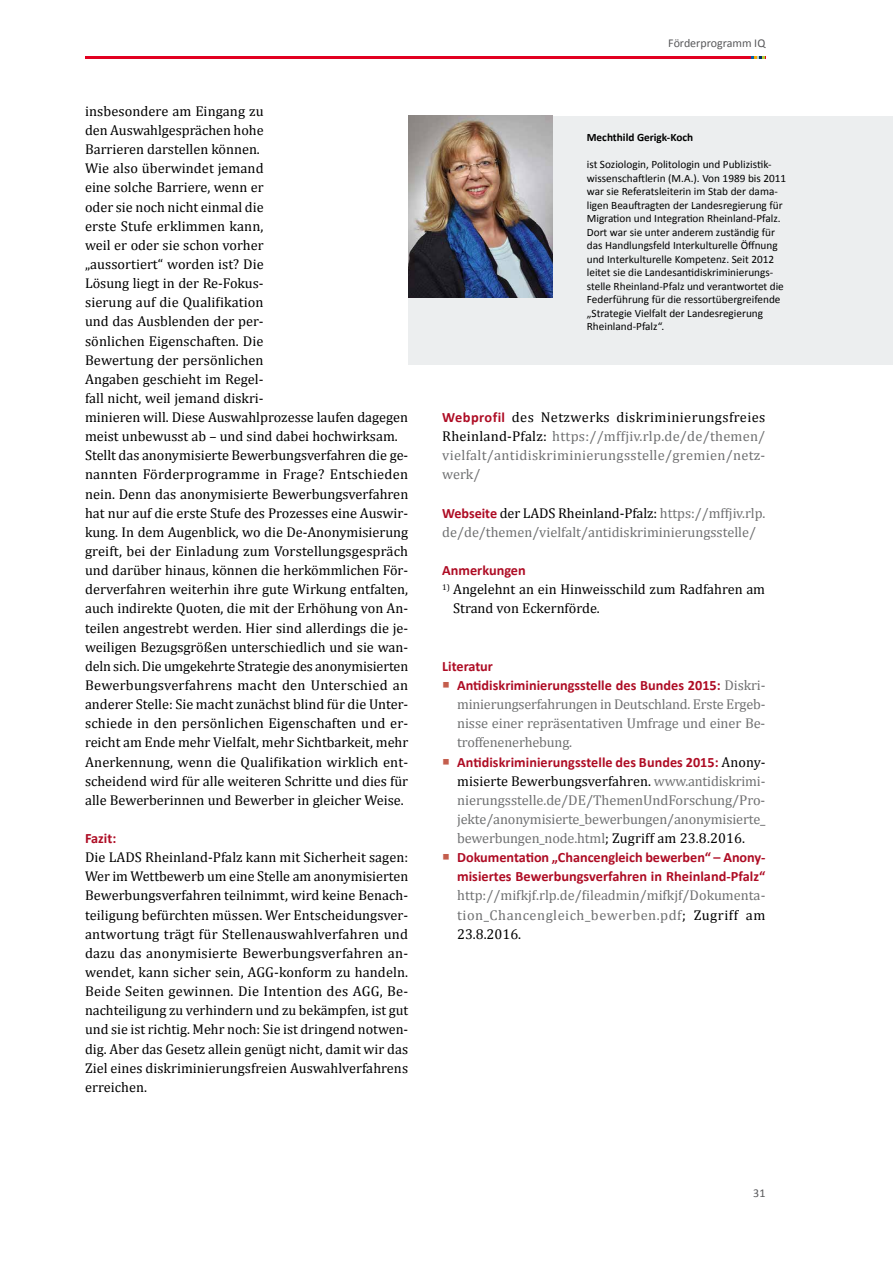
<style>
.page{position:relative;width:893px;height:1263px;background:#fff}
.page>*{position:absolute;margin:0;border:0;box-sizing:border-box;transform-origin:0 0}
.t1{font:14.25px/19.2px "Cambria";color:#000}
.t2{font:14.25px/19.2px "Cambria";color:#707172;text-align:justify}
.t3{font:700 14.25px/19.2px "Calibri";color:#ae0c24}
.t4{font:12px "Calibri";color:#58585a}
.t5{font:11.25px/13.5px "Calibri";color:#000}
.t6{font:700 11.25px "Calibri";color:#000}
.s1{font-family:"Calibri";font-weight:700;color:#ae0c24}
.s2{color:#000}
.s3{font-family:"Cambria";font-weight:400;color:#707172}
.s4{font-family:"Cambria";font-weight:400;color:#000}
</style>
<div class="page">
<hr style="left:85px;top:56px;width:680px;height:3px;background:#e20020">
<svg style="left:751px;top:56px;width:14px;height:3px"></svg>
<div style="left:408px;top:116px;width:485px;height:249px;background:#eceeef"></div>
<img style="left:408px;top:116px;width:145px;height:182px">
<p class="t1" style="left:85px;top:101px;width:325px">insbesondere am Eingang zu<br>den Auswahlgesprächen hohe<br>Barrieren darstellen können.<br>Wie also überwindet jemand<br>eine solche Barriere, wenn er<br>oder sie noch nicht einmal die<br>erste Stufe erklimmen kann,<br>weil er oder sie schon vorher<br>„aussortiert“ worden ist? Die<br>Lösung liegt in der Re-Fokus-<br>sierung auf die Qualifikation<br>und das Ausblenden der per-<br>sönlichen Eigenschaften. Die<br>Bewertung der persönlichen<br>Angaben geschieht im Regel-<br>fall nicht, weil jemand diskri-<br>minieren will. Diese Auswahlprozesse laufen dagegen meist unbewusst ab – und sind dabei hochwirksam.<br>Stellt das anonymisierte Bewerbungsverfahren die ge&shy;nannten Förderprogramme in Frage? Entschieden nein. Denn das anonymisierte Bewerbungsverfahren hat nur auf die erste Stufe des Prozesses eine Auswir&shy;kung. In dem Augenblick, wo die De-Anonymisierung greift, bei der Einladung zum Vorstellungsgespräch und darüber hinaus, können die herkömmlichen För&shy;derverfahren weiterhin ihre gute Wirkung entfalten, auch indirekte Quoten, die mit der Erhöhung von An&shy;teilen angestrebt werden. Hier sind allerdings die je&shy;weiligen Bezugsgrößen unterschiedlich und sie wan&shy;deln sich. Die umgekehrte Strategie des anonymisierten Bewerbungsverfahrens macht den Unterschied an anderer Stelle: Sie macht zunächst blind für die Unter&shy;schiede in den persönlichen Eigenschaften und er&shy;reicht am Ende mehr Vielfalt, mehr Sichtbarkeit, mehr Anerkennung, wenn die Qualifikation wirklich ent&shy;scheidend wird für alle weiteren Schritte und dies für alle Bewerberinnen und Bewerber in gleicher Weise.</p>
<p class="t3" style="left:85px;top:829px;width:33px">Fazit:</p>
<p class="t1" style="left:85px;top:848px;width:325px;text-align:justify">Die LADS Rheinland-Pfalz kann mit Sicherheit sagen:<br>Wer im Wettbewerb um eine Stelle am anonymisierten Bewerbungsverfahren teilnimmt, wird keine Benach&shy;teiligung befürchten müssen. Wer Entscheidungsver&shy;antwortung trägt für Stellenauswahlverfahren und dazu das anonymisierte Bewerbungsverfahren an&shy;wendet, kann sicher sein, AGG-konform zu handeln.<br>Beide Seiten gewinnen. Die Intention des AGG, Be&shy;nachteiligung zu verhindern und zu bekämpfen, ist gut und sie ist richtig. Mehr noch: Sie ist dringend notwen&shy;dig. Aber das Gesetz allein genügt nicht, damit wir das Ziel eines diskriminierungsfreien Auswahlverfahrens erreichen.</p>
<p class="t4" style="left:668px;top:36px;width:99px">Förderprogramm IQ</p>
<p class="t6" style="left:587px;top:130px;width:108px">Mechthild Gerigk-Koch</p>
<p class="t5" style="left:587px;top:158px;width:201px">ist Soziologin, Politologin und Publizistik&shy;wissenschaftlerin (M.A.). Von 1989 bis 2011 war sie Referatsleiterin im Stab der dama&shy;ligen Beauftragten der Landesregierung für Migration und Integration Rheinland-Pfalz.<br>Dort war sie unter anderem zuständig für das Handlungsfeld Interkulturelle Öffnung und Interkulturelle Kompetenz. Seit 2012 leitet sie die Landesantidiskriminierungs&shy;stelle Rheinland-Pfalz und verantwortet die Federführung für die ressortübergreifende „Strategie Vielfalt der Landesregierung Rheinland-Pfalz“.</p>
<p class="t2" style="left:442px;top:407px;width:325px"><span class="s1">Webprofil</span> <span class="s2">des Netzwerks diskriminierungsfreies Rheinland-Pfalz:</span> https://mffjiv.rlp.de/de/themen/ vielfalt/antidiskriminierungsstelle/gremien/netz&shy;werk/</p>
<p class="t2" style="left:442px;top:503px;width:325px"><span class="s1">Webseite</span> <span class="s2">der LADS Rheinland-Pfalz:</span> https://mffjiv.rlp. de/de/themen/vielfalt/antidiskriminierungsstelle/</p>
<p class="t3" style="left:442px;top:561px;width:85px">Anmerkungen</p>
<p class="t1" style="left:453px;top:580px;width:313px;text-indent:-11px"><sup>1)</sup> Angelehnt an ein Hinweisschild zum Radfahren am<br>Strand von Eckernförde.</p>
<p class="t3" style="left:457px;top:656px;width:310px;text-indent:-15px">Literatur<br>Antidiskriminierungsstelle des Bundes 2015: <span class="s3">Diskri-</span></p>
<p class="t2" style="left:457px;top:694px;width:310px">minierungserfahrungen in Deutschland. Erste Ergeb&shy;nisse einer repräsentativen Umfrage und einer Be&shy;troffenenerhebung.</p>
<p class="t3" style="left:457px;top:752px;width:310px">Antidiskriminierungsstelle des Bundes 2015: <span class="s4">Anony-</span></p>
<p class="t2" style="left:457px;top:771px;width:310px"><span class="s2">misierte Bewerbungsverfahren.</span> www.antidiskrimi&shy;nierungsstelle.de/DE/ThemenUndForschung/Pro&shy;jekte/anonymisierte_bewerbungen/anonymisierte_ bewerbungen_node.html<span class="s2">; Zugriff am 23.8.2016.</span></p>
<p class="t3" style="left:457px;top:848px;width:310px">Dokumentation „Chancengleich bewerben“ – Anony&shy;misiertes Bewerbungsverfahren in Rheinland-Pfalz“</p>
<p class="t2" style="left:457px;top:886px;width:310px">http://mifkjf.rlp.de/fileadmin/mifkjf/Dokumenta&shy;tion_Chancengleich_bewerben.pdf<span class="s2">; Zugriff am 23.8.2016.</span></p>
<p class="t4" style="left:753px;top:1185px;width:14px">31</p>
</div>
